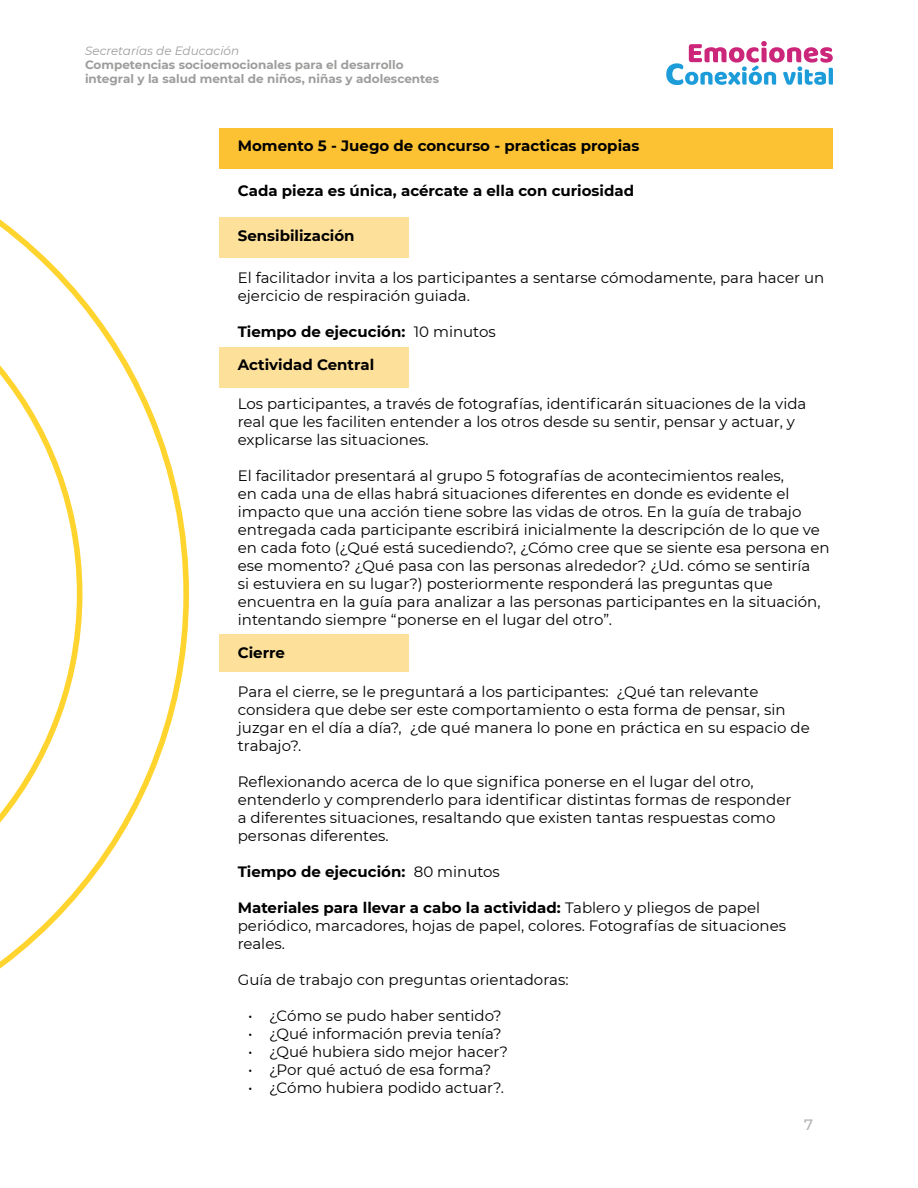
<style>
.page{position:relative;width:918px;height:1188px;background:#fff}
.page>*{position:absolute;margin:0;border:0;box-sizing:border-box;transform-origin:0 0}
.Cuerpo{font:15px/18px "Montserrat";color:#000}
.Listado{font:15px "Montserrat";letter-spacing:-.005em;color:#000}
.Subtitulo{font:700 15px "Montserrat";color:#000}
.Cuerpo-2{font:700 15px "Montserrat";color:#000}
.t1{font:500 15px "Montserrat";color:#b3b2b2}
.t2{font:700 12px/14.4px "Montserrat";color:#9d9d9c}
.t3{font:italic 12px "Montserrat";color:#9d9d9c}
.s1{font-weight:400}
.s2{font-weight:700}
</style>
<div class="page">
<svg style="left:666px;top:41px;width:167px;height:44px"></svg>
<svg style="left:0;top:219px;width:189px;height:750px"></svg>
<div style="left:220px;top:218px;width:189px;height:40px;background:#fde099"></div>
<div style="left:220px;top:347px;width:189px;height:41px;background:#fde099"></div>
<div style="left:220px;top:128px;width:613px;height:41px;background:#fcc233"></div>
<div style="left:220px;top:634px;width:189px;height:38px;background:#fde099"></div>
<p class="t3" style="left:85px;top:42px;width:156px">Secretarías de Educación</p>
<p class="t2" style="left:85px;top:57px;width:356px">Competencias socioemocionales para el desarrollo integral y la salud mental de niños, niñas y adolescentes</p>
<h2 class="Subtitulo" style="left:238px;top:135px;width:403px">Momento 5 - Juego de concurso - practicas propias</h2>
<h2 class="Subtitulo" style="left:238px;top:180px;width:398px">Cada pieza es única, acércate a ella con curiosidad</h2>
<h2 class="Subtitulo" style="left:238px;top:225px;width:118px">Sensibilización</h2>
<p class="Cuerpo" style="left:238px;top:268px;width:588px">El facilitador invita a los participantes a sentarse cómodamente, para hacer un ejercicio de respiración guiada.</p>
<p class="Cuerpo-2" style="left:238px;top:321px;width:260px">Tiempo de ejecución: <span class="s1">10 minutos</span></p>
<h2 class="Subtitulo" style="left:238px;top:354px;width:138px">Actividad Central</h2>
<p class="Cuerpo" style="left:238px;top:394px;width:570px">Los participantes, a través de fotografías, identificarán situaciones de la vida real que les faciliten entender a los otros desde su sentir, pensar y actuar, y explicarse las situaciones.</p>
<p class="Cuerpo" style="left:238px;top:466px;width:593px">El facilitador presentará al grupo 5 fotografías de acontecimientos reales,<br>en cada una de ellas habrá situaciones diferentes en donde es evidente el impacto que una acción tiene sobre las vidas de otros. En la guía de trabajo entregada cada participante escribirá inicialmente la descripción de lo que ve en cada foto (¿Qué está sucediendo?, ¿Cómo cree que se siente esa persona en ese momento? ¿Qué pasa con las personas alrededor? ¿Ud. cómo se sentiría<br>si estuviera en su lugar?) posteriormente responderá las preguntas que encuentra en la guía para analizar a las personas participantes en la situación, intentando siempre “ponerse en el lugar del otro”.</p>
<h2 class="Subtitulo" style="left:238px;top:642px;width:49px">Cierre</h2>
<p class="Cuerpo" style="left:238px;top:682px;width:574px">Para el cierre, se le preguntará a los participantes: ¿Qué tan relevante considera que debe ser este comportamiento o esta forma de pensar, sin juzgar en el día a día?, ¿de qué manera lo pone en práctica en su espacio de trabajo?.</p>
<p class="Cuerpo" style="left:238px;top:772px;width:555px">Reflexionando acerca de lo que significa ponerse en el lugar del otro, entenderlo y comprenderlo para identificar distintas formas de responder a diferentes situaciones, resaltando que existen tantas respuestas como personas diferentes.</p>
<p class="Cuerpo-2" style="left:238px;top:861px;width:264px">Tiempo de ejecución: <span class="s1">80 minutos</span></p>
<p class="Cuerpo" style="left:238px;top:898px;width:550px"><span class="s2">Materiales para llevar a cabo la actividad:</span> Tablero y pliegos de papel periódico, marcadores, hojas de papel, colores. Fotografías de situaciones reales.</p>
<p class="Cuerpo" style="left:238px;top:970px;width:332px">Guía de trabajo con preguntas orientadoras:</p>
<p class="Listado" style="left:248px;top:1005px;width:255px">• ¿Cómo se pudo haber sentido?</p>
<p class="Listado" style="left:248px;top:1023px;width:255px">• ¿Qué información previa tenía?</p>
<p class="Listado" style="left:248px;top:1041px;width:261px">• ¿Qué hubiera sido mejor hacer?</p>
<p class="Listado" style="left:248px;top:1059px;width:245px">• ¿Por qué actuó de esa forma?</p>
<p class="Listado" style="left:248px;top:1077px;width:257px">• ¿Cómo hubiera podido actuar?.</p>
<p class="t1" style="left:804px;top:1114px;width:10px">7</p>
</div>
